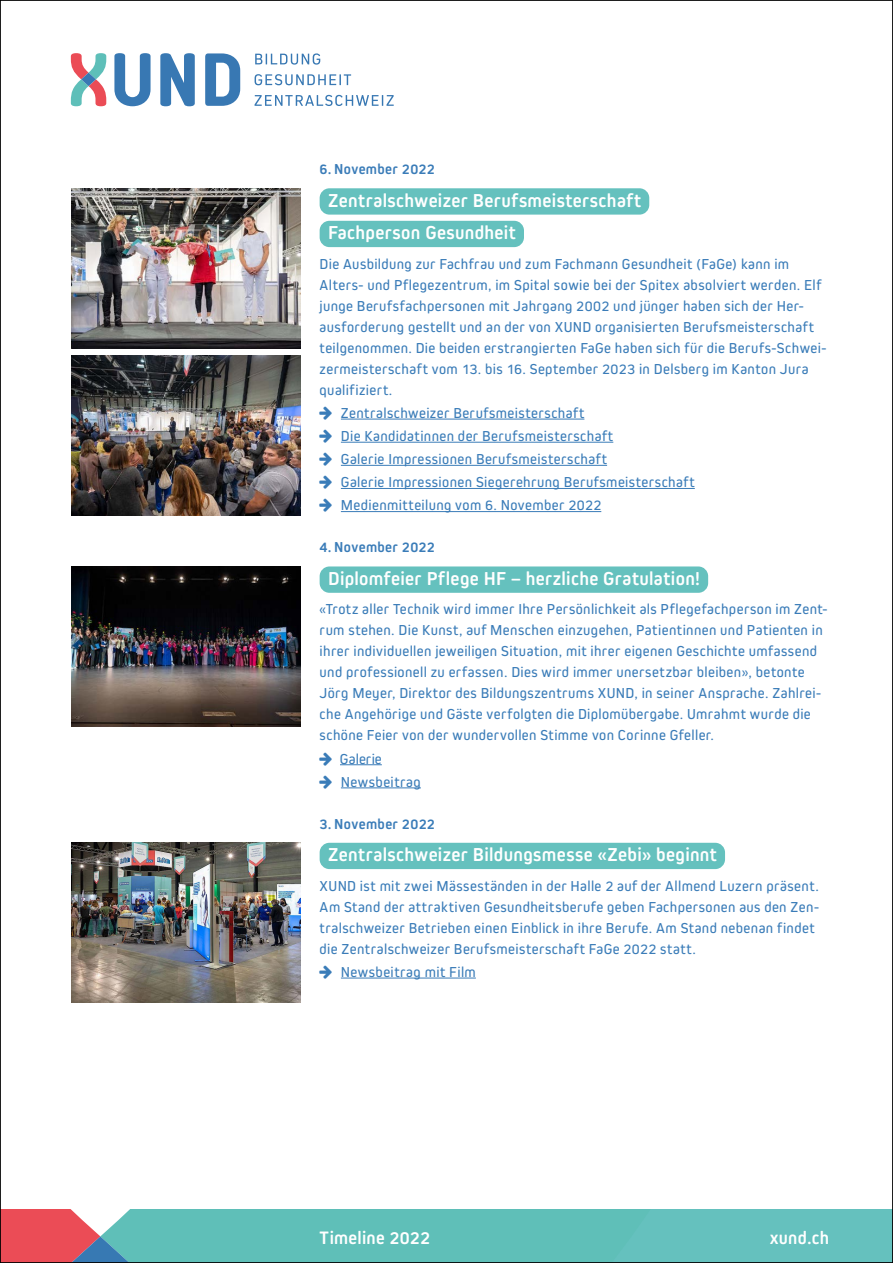
<style>
.page{position:relative;width:893px;height:1263px;background:#fff}
.page>*{position:absolute;margin:0;border:0;box-sizing:border-box;transform-origin:0 0}
.t1{font:700 19.5px/32.5px "Kiro";letter-spacing:.02em;color:#fff}
.t2{font:700 18.75px "Kiro";letter-spacing:.015em;color:#fff}
.t3{font:15px/21px "Kiro";letter-spacing:.025em;color:#3a7cb8}
.t4{font:700 15px "Kiro";letter-spacing:.025em;color:#3a7cb8}
</style>
<div class="page">
<div style="left:578px;top:1210px;width:315px;height:53px;background:#65c1be"></div>
<svg style="left:2px;top:1210px;width:576px;height:51px;background:#76aeab"></svg>
<svg style="left:114px;top:53px;width:37px;height:53px"></svg>
<svg style="left:205px;top:53px;width:35px;height:53px"></svg>
<svg style="left:160px;top:53px;width:35px;height:53px"></svg>
<svg style="left:71px;top:53px;width:35px;height:53px"></svg>
<svg style="left:255px;top:53px;width:65px;height:12px"></svg>
<svg style="left:255px;top:74px;width:96px;height:11px"></svg>
<svg style="left:255px;top:95px;width:139px;height:11px"></svg>
<div style="left:320px;top:188px;width:329px;height:27px;background:#65c1be;border-radius:10px"></div>
<div style="left:320px;top:221px;width:204px;height:26px;background:#65c1be;border-radius:10px"></div>
<hr style="left:341px;top:419px;width:243px;height:1px;background:#3a7cb8">
<hr style="left:341px;top:442px;width:272px;height:1px;background:#3a7cb8">
<hr style="left:341px;top:465px;width:266px;height:1px;background:#3a7cb8">
<hr style="left:341px;top:488px;width:354px;height:1px;background:#3a7cb8">
<hr style="left:341px;top:511px;width:260px;height:1px;background:#3a7cb8">
<div style="left:320px;top:566px;width:388px;height:27px;background:#65c1be;border-radius:10px"></div>
<hr style="left:340px;top:764px;width:42px;height:1px;background:#3a7cb8">
<hr style="left:341px;top:787px;width:80px;height:1px;background:#3a7cb8">
<div style="left:320px;top:843px;width:405px;height:26px;background:#65c1be;border-radius:10px"></div>
<hr style="left:341px;top:978px;width:135px;height:1px;background:#3a7cb8">
<img style="left:71px;top:188px;width:229px;height:160px">
<img style="left:71px;top:356px;width:229px;height:160px">
<img style="left:71px;top:566px;width:229px;height:160px">
<img style="left:71px;top:843px;width:229px;height:160px">
<p class="t4" style="left:320px;top:160px;width:117px">6. November 2022</p>
<h1 class="t1" style="left:328px;top:184px;width:315px">Zentralschweizer Berufsmeisterschaft<br>Fachperson Gesundheit</h1>
<p class="t3" style="left:320px;top:253px;width:508px">Die Ausbildung zur Fachfrau und zum Fachmann Gesundheit (FaGe) kann im Alters- und Pflegezentrum, im Spital sowie bei der Spitex absolviert werden. Elf junge Berufsfachpersonen mit Jahrgang 2002 und jünger haben sich der Her&shy;ausforderung gestellt und an der von XUND organisierten Berufsmeisterschaft teilgenommen. Die beiden erstrangierten FaGe haben sich für die Berufs-Schwei&shy;zermeisterschaft vom 13. bis 16. September 2023 in Delsberg im Kanton Jura qualifiziert.</p>
<p class="t3" style="left:341px;top:401px;width:355px;line-height:23.1px">Zentralschweizer Berufsmeisterschaft<br>Die Kandidatinnen der Berufsmeisterschaft<br>Galerie Impressionen Berufsmeisterschaft<br>Galerie Impressionen Siegerehrung Berufsmeisterschaft Medienmitteilung vom 6. November 2022</p>
<p class="t4" style="left:320px;top:539px;width:117px">4. November 2022</p>
<h1 class="t1" style="left:328px;top:562px;width:373px">Diplomfeier Pflege HF – herzliche Gratulation!</h1>
<p class="t3" style="left:320px;top:599px;width:509px">«Trotz aller Technik wird immer Ihre Persönlichkeit als Pflegefachperson im Zent&shy;rum stehen. Die Kunst, auf Menschen einzugehen, Patientinnen und Patienten in ihrer individuellen jeweiligen Situation, mit ihrer eigenen Geschichte umfassend und professionell zu erfassen. Dies wird immer unersetzbar bleiben», betonte Jörg Meyer, Direktor des Bildungszentrums XUND, in seiner Ansprache. Zahlrei&shy;che Angehörige und Gäste verfolgten die Diplomübergabe. Umrahmt wurde die schöne Feier von der wundervollen Stimme von Corinne Gfeller.</p>
<p class="t3" style="left:340px;top:747px;width:82px;line-height:23.1px">Galerie<br>Newsbeitrag</p>
<p class="t4" style="left:320px;top:815px;width:117px">3. November 2022</p>
<h1 class="t1" style="left:328px;top:838px;width:390px">Zentralschweizer Bildungsmesse «Zebi» beginnt</h1>
<p class="t3" style="left:320px;top:875px;width:501px">XUND ist mit zwei Mässeständen in der Halle 2 auf der Allmend Luzern präsent.<br>Am Stand der attraktiven Gesundheitsberufe geben Fachpersonen aus den Zen&shy;tralschweizer Betrieben einen Einblick in ihre Berufe. Am Stand nebenan findet die Zentralschweizer Berufsmeisterschaft FaGe 2022 statt.</p>
<p class="t3" style="left:341px;top:961px;width:136px">Newsbeitrag mit Film</p>
<p class="t2" style="left:320px;top:1226px;width:112px">Timeline 2022</p>
<p class="t2" style="left:770px;top:1226px;width:61px">xund.ch</p>
</div>
